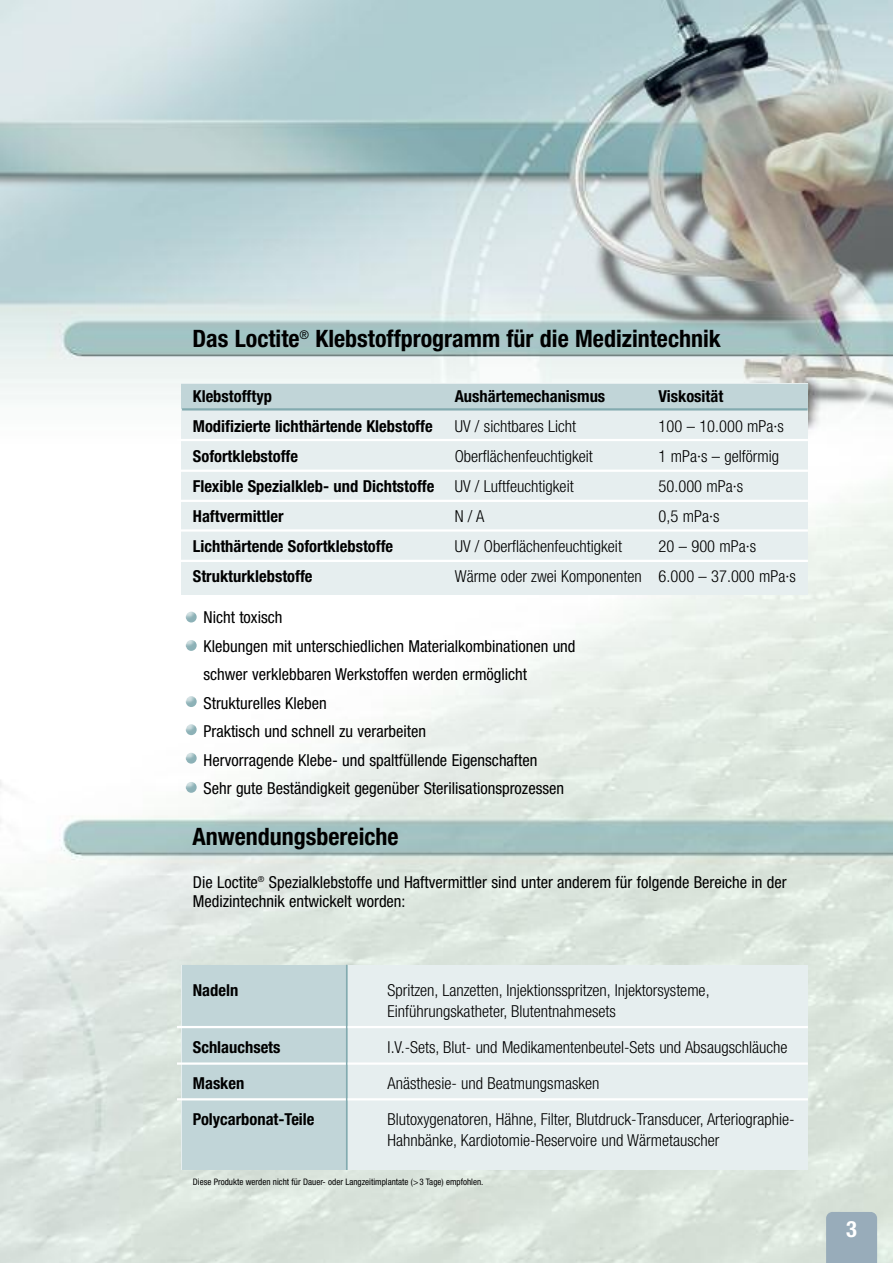
<style>
.page{position:relative;width:893px;height:1263px;background:#fff}
.page>*{position:absolute;margin:0;border:0;box-sizing:border-box;transform-origin:0 0}
.t1{font:700 condensed 24px "Helvetica Neue";color:#000}
.t2{font:700 condensed 22.5px "Helvetica Neue";color:#fff}
.t3{font:300 condensed 16.5px/21px "Helvetica Neue";color:#000}
.t4{font:condensed 16.5px/28.5px "Helvetica Neue";color:#000}
.t5{font:700 condensed 16.5px "Helvetica Neue";color:#000}
.t6{font:condensed 9px "Helvetica Neue";color:#000}
.s1{font-weight:300}
</style>
<div class="page">
<img style="left:0;top:0;width:893px;height:1263px">
<div style="left:182px;top:965px;width:626px;height:205px;background:#e6eeef"></div>
<div style="left:182px;top:965px;width:165px;height:205px;background:#c1d5d8"></div>
<div style="left:182px;top:384px;width:626px;height:211px;background:#e6eeef"></div>
<div style="left:182px;top:384px;width:626px;height:24px;background:#c1d5d8"></div>
<hr style="left:182px;top:408px;width:626px;height:2px;background:#83abb0">
<hr style="left:177px;top:1026px;width:631px;height:2px;background:#fff">
<hr style="left:177px;top:1062px;width:631px;height:3px;background:#fff">
<hr style="left:177px;top:1098px;width:631px;height:2px;background:#fff">
<svg style="left:186px;top:612px;width:11px;height:10px"></svg>
<svg style="left:186px;top:640px;width:11px;height:11px"></svg>
<svg style="left:186px;top:696px;width:11px;height:11px"></svg>
<svg style="left:186px;top:724px;width:11px;height:11px"></svg>
<svg style="left:186px;top:753px;width:11px;height:11px"></svg>
<svg style="left:186px;top:782px;width:11px;height:11px"></svg>
<div style="left:826px;top:1212px;width:51px;height:51px;background:#98acba"></div>
<hr style="left:346px;top:965px;width:1px;height:205px;background:#83abb0">
<hr style="left:177px;top:439px;width:631px;height:2px;background:#fff">
<hr style="left:177px;top:470px;width:631px;height:2px;background:#fff">
<hr style="left:177px;top:500px;width:631px;height:2px;background:#fff">
<hr style="left:177px;top:529px;width:631px;height:3px;background:#fff">
<hr style="left:177px;top:560px;width:631px;height:2px;background:#fff">
<h1 class="t1" style="left:192px;top:330px;width:530px">Das Loctite<sup>®</sup> Klebstoffprogramm für die Medizintechnik</h1>
<p class="t5" style="left:193px;top:390px;width:81px">Klebstofftyp</p>
<p class="t5" style="left:455px;top:390px;width:152px">Aushärtemechanismus</p>
<p class="t5" style="left:659px;top:390px;width:66px">Viskosität</p>
<p class="t5" style="left:193px;top:420px;width:241px">Modifizierte lichthärtende Klebstoffe</p>
<p class="t3" style="left:455px;top:417px;width:123px">UV / sichtbares Licht</p>
<p class="t3" style="left:659px;top:417px;width:127px">100 – 10.000 mPa·s</p>
<p class="t5" style="left:193px;top:450px;width:107px">Sofortklebstoffe</p>
<p class="t3" style="left:455px;top:447px;width:140px">Oberflächenfeuchtigkeit</p>
<p class="t3" style="left:659px;top:447px;width:122px">1 mPa·s – gelförmig</p>
<p class="t5" style="left:193px;top:480px;width:382px">Flexible Spezialkleb- und Dichtstoffe <span class="s1">UV / Luftfeuchtigkeit</span></p>
<p class="t3" style="left:659px;top:477px;width:86px">50.000 mPa·s</p>
<p class="t5" style="left:193px;top:510px;width:92px">Haftvermittler</p>
<p class="t3" style="left:455px;top:507px;width:31px">N/A</p>
<p class="t3" style="left:659px;top:507px;width:62px">0,5 mPa·s</p>
<p class="t5" style="left:193px;top:540px;width:202px">Lichthärtende Sofortklebstoffe</p>
<p class="t3" style="left:455px;top:537px;width:169px">UV / Oberflächenfeuchtigkeit</p>
<p class="t3" style="left:659px;top:537px;width:99px">20 – 900 mPa·s</p>
<p class="t5" style="left:193px;top:570px;width:121px">Strukturklebstoffe</p>
<p class="t3" style="left:455px;top:567px;width:343px">Wärme oder zwei Komponenten 6.000 – 37.000 mPa·s</p>
<p class="t4" style="left:204px;top:604px;width:374px">Nicht toxisch<br>Klebungen mit unterschiedlichen Materialkombinationen und schwer verklebbaren Werkstoffen werden ermöglicht Strukturelles Kleben<br>Praktisch und schnell zu verarbeiten<br>Hervorragende Klebe- und spaltfüllende Eigenschaften<br>Sehr gute Beständigkeit gegenüber Sterilisationsprozessen</p>
<h1 class="t1" style="left:192px;top:828px;width:208px">Anwendungsbereiche</h1>
<p class="t4" style="left:193px;top:873px;width:595px;line-height:19.8px">Die Loctite<sup>®</sup> Spezialklebstoffe und Haftvermittler sind unter anderem für folgende Bereiche in der<br>Medizintechnik entwickelt worden:</p>
<p class="t5" style="left:193px;top:984px;width:47px">Nadeln</p>
<p class="t3" style="left:388px;top:980px;width:323px">Spritzen, Lanzetten, Injektionsspritzen, Injektorsysteme,<br>Einführungskatheter, Blutentnahmesets</p>
<p class="t5" style="left:193px;top:1041px;width:89px">Schlauchsets</p>
<p class="t3" style="left:388px;top:1037px;width:401px">I.V.-Sets, Blut- und Medikamentenbeutel-Sets und Absaugschläuche</p>
<p class="t5" style="left:193px;top:1077px;width:53px">Masken</p>
<p class="t3" style="left:388px;top:1073px;width:213px">Anästhesie- und Beatmungsmasken</p>
<p class="t5" style="left:193px;top:1113px;width:123px">Polycarbonat-Teile</p>
<p class="t3" style="left:388px;top:1109px;width:409px">Blutoxygenatoren, Hähne, Filter, Blutdruck-Transducer, Arteriographie-<br>Hahnbänke, Kardiotomie-Reservoire und Wärmetauscher</p>
<p class="t6" style="left:193px;top:1179px;width:292px">Diese Produkte werden nicht für Dauer- oder Langzeitimplantate (&gt;3 Tage) empfohlen.</p>
<h2 class="t2" style="left:846px;top:1221px;width:12px">3</h2>
</div>
